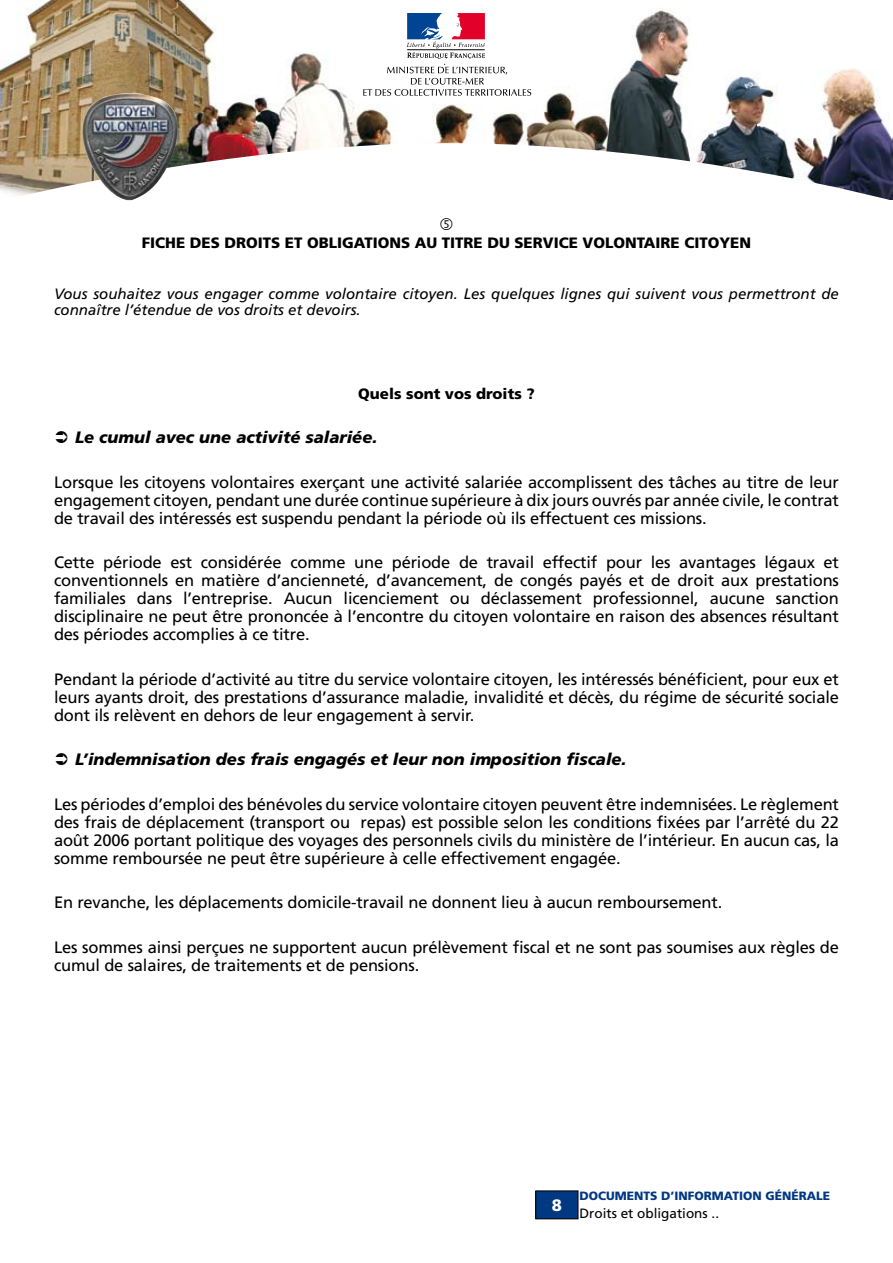
<style>
.page{position:relative;width:893px;height:1263px;background:#fff}
.page>*{position:absolute;margin:0;border:0;box-sizing:border-box;transform-origin:0 0}
.t1{font:16.5px/18px "Frutiger";letter-spacing:-.01em;color:#000;text-align:justify}
.t2{font:italic 900 16.5px "Frutiger";color:#000}
.t3{font:900 16.5px "Frutiger";color:#fff}
.t4{font:italic 15px/16.5px "Frutiger";color:#000}
.t5{font:900 15px "Frutiger";color:#000}
.t6{font:13.5px "Frutiger";color:#000}
.t7{font:900 12px "Frutiger";color:#003882}
</style>
<div class="page">
<img style="left:0;top:0;width:893px;height:200px">
<div style="left:406px;top:12px;width:80px;height:28px;background:#fff"></div>
<svg style="left:363px;top:13px;width:168px;height:83px"></svg>
<img style="left:81px;top:91px;width:99px;height:109px">
<div style="left:536px;top:1191px;width:42px;height:28px;background:#003882"></div>
<div style="left:536px;top:1191px;width:42px;height:28px;border:1px solid #000"></div>
<p class="t5" style="left:142px;top:234px;width:104px">FICHE DES DROITS</p>
<p class="t5" style="left:285px;top:234px;width:166px">ET OBLIGATIONS AU TITRE</p>
<p class="t5" style="left:487px;top:234px;width:37px">DU SERVICE</p>
<p class="t5" style="left:582px;top:234px;width:11px">VOLONTAIRE</p>
<p class="t5" style="left:684px;top:234px;width:11px">CITOYEN</p>
<p class="t4" style="left:54px;top:286px;width:786px">Vous souhaitez vous engager comme volontaire citoyen. Les quelques lignes qui suivent vous permettront de connaître l’étendue de vos droits et devoirs.</p>
<p class="t5" style="left:358px;top:384px;width:178px">QUELS SONT VOS DROITS ?</p>
<p class="t2" style="left:75px;top:428px;width:304px">Le cumul avec une activité salariée.</p>
<p class="t1" style="left:54px;top:473px;width:787px">Lorsque les citoyens volontaires exerçant une activité salariée accomplissent des tâches au titre de leur engagement citoyen, pendant une durée continue supérieure à dix jours ouvrés par année civile, le contrat de travail des intéressés est suspendu pendant la période où ils effectuent ces missions.</p>
<p class="t1" style="left:54px;top:554px;width:786px">Cette période est considérée comme une période de travail effectif pour les avantages légaux et conventionnels en matière d’ancienneté, d’avancement, de congés payés et de droit aux prestations familiales dans l’entreprise. Aucun licenciement ou déclassement professionnel, aucune sanction disciplinaire ne peut être prononcée à l’encontre du citoyen volontaire en raison des absences résultant des périodes accomplies à ce titre.</p>
<p class="t1" style="left:54px;top:670px;width:786px">Pendant la période d’activité au titre du service volontaire citoyen, les intéressés bénéficient, pour eux et leurs ayants droit, des prestations d’assurance maladie, invalidité et décès, du régime de sécurité sociale dont ils relèvent en dehors de leur engagement à servir.</p>
<p class="t2" style="left:75px;top:750px;width:553px">L’indemnisation des frais engagés et leur non imposition fiscale.</p>
<p class="t1" style="left:54px;top:795px;width:786px">Les périodes d’emploi des bénévoles du service volontaire citoyen peuvent être indemnisées. Le règlement des frais de déplacement (transport ou repas) est possible selon les conditions fixées par l’arrêté du 22 août 2006 portant politique des voyages des personnels civils du ministère de l’intérieur. En aucun cas, la somme remboursée ne peut être supérieure à celle effectivement engagée.</p>
<p class="t1" style="left:54px;top:894px;width:670px">En revanche, les déplacements domicile-travail ne donnent lieu à aucun remboursement.</p>
<p class="t1" style="left:54px;top:938px;width:786px">Les sommes ainsi perçues ne supportent aucun prélèvement fiscal et ne sont pas soumises aux règles de cumul de salaires, de traitements et de pensions.</p>
<p class="t3" style="left:552px;top:1195px;width:12px">8</p>
<p class="t7" style="left:579px;top:1189px;width:252px">DOCUMENTS D’INFORMATION GÉNÉRALE</p>
<p class="t6" style="left:579px;top:1205px;width:141px">Droits et obligations ..</p>
</div>
